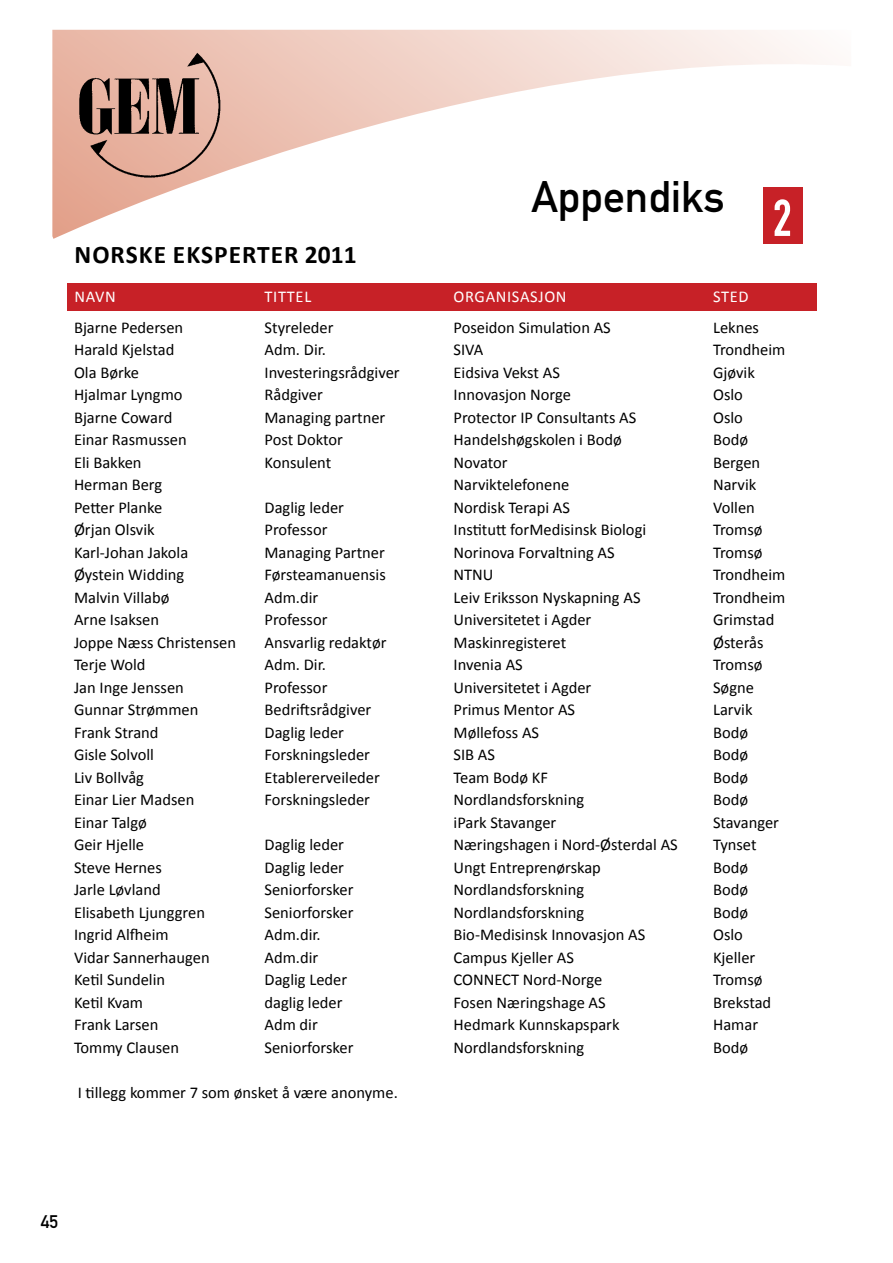
<style>
.page{position:relative;width:893px;height:1263px;background:#fff}
.page>*{position:absolute;margin:0;border:0;box-sizing:border-box;transform-origin:0 0}
.t1{font:51px "DIN Engschrift";color:#fff}
.t2{font:43.5px "DIN Mittelschrift";color:#000}
.t3{font:700 25.5px "Calibri";letter-spacing:.04em;color:#000}
.t4{font:18px "DIN Mittelschrift";color:#000}
.t5{font:16.5px "Calibri";color:#000}
.t6{font:16.5px "Calibri";letter-spacing:.04em;color:#fff}
</style>
<div class="page">
<svg style="left:52px;top:30px;width:766px;height:209px"></svg>
<div style="left:763px;top:187px;width:39px;height:56px;background:#c72127"></div>
<div style="left:67px;top:283px;width:749px;height:27px;background:#c72127"></div>
<img style="left:64px;top:43px;width:173px;height:144px">
<h2 class="t2" style="left:531px;top:171px;width:195px">Appendiks</h2>
<h1 class="t1" style="left:773px;top:188px;width:20px">2</h1>
<h3 class="t3" style="left:75px;top:238px;width:284px">NORSKE EKSPERTER 2011</h3>
<p class="t6" style="left:74px;top:286px;width:7px">navnTi</p>
<p class="t6" style="left:278px;top:286px;width:35px">ttel</p>
<p class="t6" style="left:454px;top:286px;width:31px">Organisasjon</p>
<p class="t6" style="left:713px;top:286px;width:27px">Sted</p>
<p class="t5" style="left:74px;top:317px;width:111px">Bjarne Pedersen</p>
<p class="t5" style="left:265px;top:317px;width:70px">Styreleder</p>
<p class="t5" style="left:454px;top:317px;width:159px">Poseidon Simulation AS</p>
<p class="t5" style="left:713px;top:317px;width:47px">Leknes</p>
<p class="t5" style="left:74px;top:339px;width:102px">Harald Kjelstad</p>
<p class="t5" style="left:265px;top:339px;width:63px">Adm. Dir.</p>
<p class="t5" style="left:454px;top:339px;width:31px">SIVA</p>
<p class="t5" style="left:713px;top:339px;width:74px">Trondheim</p>
<p class="t5" style="left:74px;top:362px;width:66px">Ola Børke</p>
<p class="t5" style="left:265px;top:362px;width:137px">Investeringsrådgiver</p>
<p class="t5" style="left:454px;top:362px;width:108px">Eidsiva Vekst AS</p>
<p class="t5" style="left:713px;top:362px;width:43px">Gjøvik</p>
<p class="t5" style="left:74px;top:384px;width:110px">Hjalmar Lyngmo</p>
<p class="t5" style="left:265px;top:384px;width:60px">Rådgiver</p>
<p class="t5" style="left:454px;top:384px;width:119px">Innovasjon Norge</p>
<p class="t5" style="left:713px;top:384px;width:31px">Oslo</p>
<p class="t5" style="left:74px;top:407px;width:100px">Bjarne Coward</p>
<p class="t5" style="left:265px;top:407px;width:122px">Managing partner</p>
<p class="t5" style="left:454px;top:407px;width:184px">Protector IP Consultants AS</p>
<p class="t5" style="left:713px;top:407px;width:31px">Oslo</p>
<p class="t5" style="left:74px;top:429px;width:114px">Einar Rasmussen</p>
<p class="t5" style="left:265px;top:429px;width:80px">Post Doktor</p>
<p class="t5" style="left:454px;top:429px;width:170px">Handelshøgskolen i Bodø</p>
<p class="t5" style="left:713px;top:429px;width:37px">Bodø</p>
<p class="t5" style="left:74px;top:452px;width:69px">Eli Bakken</p>
<p class="t5" style="left:265px;top:452px;width:68px">Konsulent</p>
<p class="t5" style="left:454px;top:452px;width:56px">Novator</p>
<p class="t5" style="left:713px;top:452px;width:49px">Bergen</p>
<p class="t5" style="left:74px;top:474px;width:90px">Herman Berg</p>
<p class="t5" style="left:454px;top:474px;width:117px">Narviktelefonene</p>
<p class="t5" style="left:713px;top:474px;width:45px">Narvik</p>
<p class="t5" style="left:74px;top:497px;width:90px">Petter Planke</p>
<p class="t5" style="left:265px;top:497px;width:81px">Daglig leder</p>
<p class="t5" style="left:454px;top:497px;width:118px">Nordisk Terapi AS</p>
<p class="t5" style="left:713px;top:497px;width:43px">Vollen</p>
<p class="t5" style="left:74px;top:519px;width:82px">Ørjan Olsvik</p>
<p class="t5" style="left:265px;top:519px;width:64px">Professor</p>
<p class="t5" style="left:454px;top:519px;width:232px">Institutt forMedisinsk Biologi T</p>
<p class="t5" style="left:720px;top:519px;width:44px">romsø</p>
<p class="t5" style="left:74px;top:542px;width:116px">Karl-Johan Jakola</p>
<p class="t5" style="left:265px;top:542px;width:122px">Managing Partner</p>
<p class="t5" style="left:454px;top:542px;width:163px">Norinova Forvaltning AS</p>
<p class="t5" style="left:713px;top:542px;width:51px">Tromsø</p>
<p class="t5" style="left:74px;top:564px;width:155px">Øystein Widding F</p>
<p class="t5" style="left:272px;top:564px;width:115px">ørsteamanuensis</p>
<p class="t5" style="left:454px;top:564px;width:41px">NTNU</p>
<p class="t5" style="left:713px;top:564px;width:74px">Trondheim</p>
<p class="t5" style="left:74px;top:587px;width:97px">Malvin Villabø</p>
<p class="t5" style="left:265px;top:587px;width:55px">Adm.dir</p>
<p class="t5" style="left:454px;top:587px;width:229px">Leiv Eriksson Nyskapning AS T</p>
<p class="t5" style="left:720px;top:587px;width:67px">rondheim</p>
<p class="t5" style="left:74px;top:609px;width:87px">Arne Isaksen</p>
<p class="t5" style="left:265px;top:609px;width:64px">Professor</p>
<p class="t5" style="left:454px;top:609px;width:139px">Universitetet i Agder</p>
<p class="t5" style="left:713px;top:609px;width:63px">Grimstad</p>
<p class="t5" style="left:74px;top:632px;width:164px">Joppe Næss Christensen</p>
<p class="t5" style="left:265px;top:632px;width:123px">Ansvarlig redaktør</p>
<p class="t5" style="left:454px;top:632px;width:114px">Maskinregisteret</p>
<p class="t5" style="left:713px;top:632px;width:52px">Østerås</p>
<p class="t5" style="left:74px;top:654px;width:73px">Terje Wold</p>
<p class="t5" style="left:265px;top:654px;width:63px">Adm. Dir.</p>
<p class="t5" style="left:454px;top:654px;width:71px">Invenia AS</p>
<p class="t5" style="left:713px;top:654px;width:51px">Tromsø</p>
<p class="t5" style="left:74px;top:677px;width:111px">Jan Inge Jenssen</p>
<p class="t5" style="left:265px;top:677px;width:64px">Professor</p>
<p class="t5" style="left:454px;top:677px;width:139px">Universitetet i Agder</p>
<p class="t5" style="left:713px;top:677px;width:42px">Søgne</p>
<p class="t5" style="left:74px;top:699px;width:163px">Gunnar Strømmen B</p>
<p class="t5" style="left:273px;top:699px;width:99px">edriftsrådgiver</p>
<p class="t5" style="left:454px;top:699px;width:123px">Primus Mentor AS</p>
<p class="t5" style="left:713px;top:699px;width:41px">Larvik</p>
<p class="t5" style="left:74px;top:722px;width:86px">Frank Strand</p>
<p class="t5" style="left:265px;top:722px;width:81px">Daglig leder</p>
<p class="t5" style="left:454px;top:722px;width:87px">Møllefoss AS</p>
<p class="t5" style="left:713px;top:722px;width:37px">Bodø</p>
<p class="t5" style="left:74px;top:744px;width:81px">Gisle Solvoll</p>
<p class="t5" style="left:265px;top:744px;width:107px">Forskningsleder</p>
<p class="t5" style="left:454px;top:744px;width:43px">SIB AS</p>
<p class="t5" style="left:713px;top:744px;width:37px">Bodø</p>
<p class="t5" style="left:74px;top:767px;width:72px">Liv Bollvåg</p>
<p class="t5" style="left:265px;top:767px;width:117px">Etablererveileder</p>
<p class="t5" style="left:454px;top:767px;width:92px">Team Bodø KF</p>
<p class="t5" style="left:713px;top:767px;width:37px">Bodø</p>
<p class="t5" style="left:74px;top:789px;width:122px">Einar Lier Madsen</p>
<p class="t5" style="left:265px;top:789px;width:107px">Forskningsleder</p>
<p class="t5" style="left:454px;top:789px;width:132px">Nordlandsforskning</p>
<p class="t5" style="left:713px;top:789px;width:37px">Bodø</p>
<p class="t5" style="left:74px;top:812px;width:74px">Einar Talgø</p>
<p class="t5" style="left:454px;top:812px;width:104px">iPark Stavanger</p>
<p class="t5" style="left:713px;top:812px;width:67px">Stavanger</p>
<p class="t5" style="left:74px;top:834px;width:72px">Geir Hjelle</p>
<p class="t5" style="left:265px;top:834px;width:81px">Daglig leder</p>
<p class="t5" style="left:454px;top:834px;width:247px">Næringshagen i Nord-Østerdal AS T</p>
<p class="t5" style="left:720px;top:834px;width:38px">ynset</p>
<p class="t5" style="left:74px;top:857px;width:89px">Steve Hernes</p>
<p class="t5" style="left:265px;top:857px;width:81px">Daglig leder</p>
<p class="t5" style="left:454px;top:857px;width:149px">Ungt Entreprenørskap</p>
<p class="t5" style="left:713px;top:857px;width:37px">Bodø</p>
<p class="t5" style="left:74px;top:879px;width:88px">Jarle Løvland</p>
<p class="t5" style="left:265px;top:879px;width:90px">Seniorforsker</p>
<p class="t5" style="left:454px;top:879px;width:132px">Nordlandsforskning</p>
<p class="t5" style="left:713px;top:879px;width:37px">Bodø</p>
<p class="t5" style="left:74px;top:902px;width:133px">Elisabeth Ljunggren</p>
<p class="t5" style="left:265px;top:902px;width:90px">Seniorforsker</p>
<p class="t5" style="left:454px;top:902px;width:132px">Nordlandsforskning</p>
<p class="t5" style="left:713px;top:902px;width:37px">Bodø</p>
<p class="t5" style="left:74px;top:924px;width:96px">Ingrid Alfheim</p>
<p class="t5" style="left:265px;top:924px;width:58px">Adm.dir.</p>
<p class="t5" style="left:454px;top:924px;width:193px">Bio-Medisinsk Innovasjon AS</p>
<p class="t5" style="left:713px;top:924px;width:31px">Oslo</p>
<p class="t5" style="left:74px;top:947px;width:137px">Vidar Sannerhaugen</p>
<p class="t5" style="left:265px;top:947px;width:55px">Adm.dir</p>
<p class="t5" style="left:454px;top:947px;width:122px">Campus Kjeller AS</p>
<p class="t5" style="left:713px;top:947px;width:44px">Kjeller</p>
<p class="t5" style="left:74px;top:969px;width:93px">Ketil Sundelin</p>
<p class="t5" style="left:265px;top:969px;width:84px">Daglig Leder</p>
<p class="t5" style="left:454px;top:969px;width:150px">CONNECT Nord-Norge</p>
<p class="t5" style="left:713px;top:969px;width:51px">Tromsø</p>
<p class="t5" style="left:74px;top:992px;width:71px">Ketil Kvam</p>
<p class="t5" style="left:264px;top:992px;width:80px">daglig leder</p>
<p class="t5" style="left:453px;top:992px;width:154px">Fosen Næringshage AS</p>
<p class="t5" style="left:713px;top:992px;width:60px">B rekstad</p>
<p class="t5" style="left:74px;top:1014px;width:86px">Frank Larsen</p>
<p class="t5" style="left:264px;top:1014px;width:55px">Adm dir</p>
<p class="t5" style="left:453px;top:1014px;width:167px">Hedmark Kunnskapspark</p>
<p class="t5" style="left:713px;top:1014px;width:47px">Hamar</p>
<p class="t5" style="left:74px;top:1037px;width:106px">Tommy Clausen</p>
<p class="t5" style="left:264px;top:1037px;width:90px">Seniorforsker</p>
<p class="t5" style="left:453px;top:1037px;width:132px">Nordlandsforskning</p>
<p class="t5" style="left:713px;top:1037px;width:37px">Bodø</p>
<p class="t5" style="left:78px;top:1082px;width:322px">I tillegg kommer 7 som ønsket å være anonyme.</p>
<p class="t4" style="left:41px;top:1211px;width:19px">45</p>
</div>
